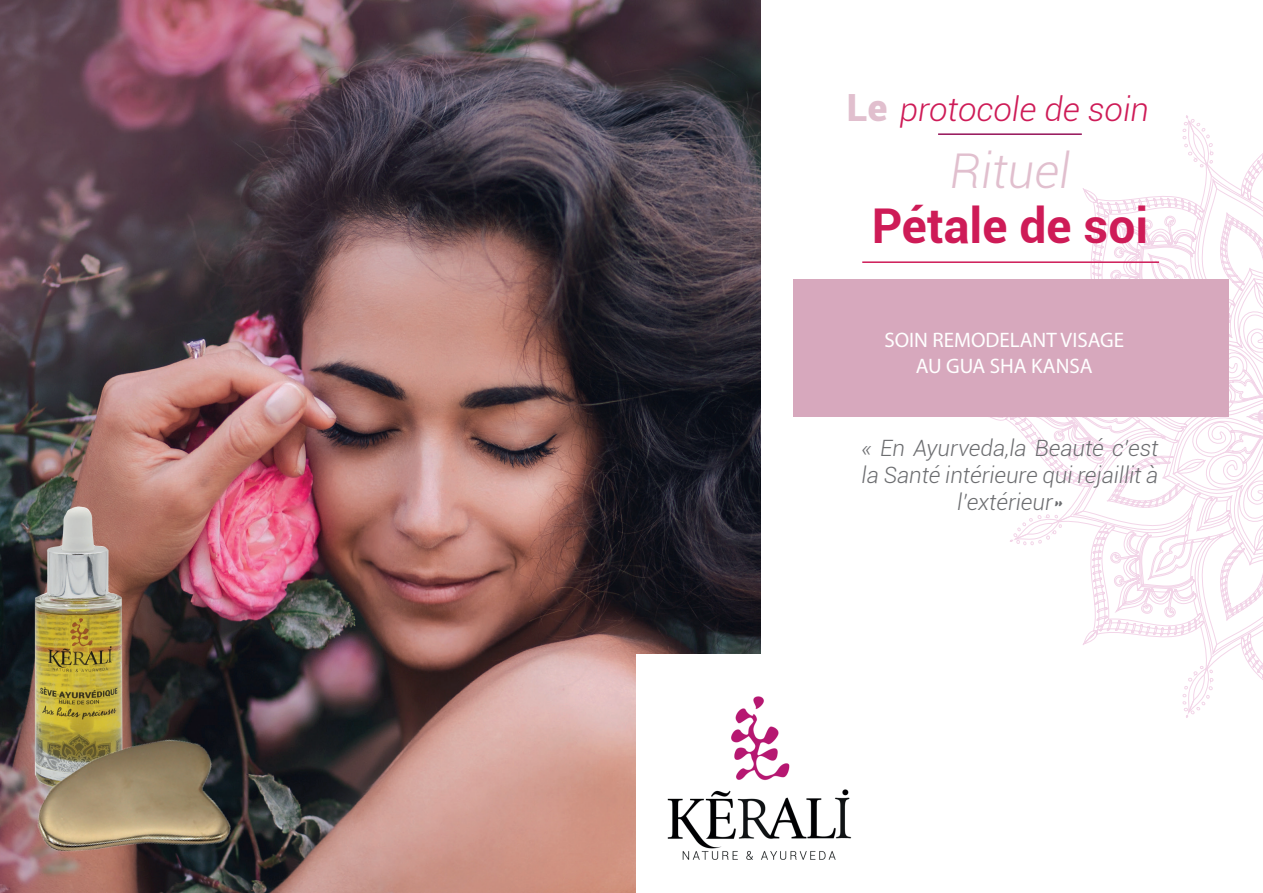
<style>
.page{position:relative;width:1263px;height:893px;background:#fff}
.page>*{position:absolute;margin:0;border:0;box-sizing:border-box;transform-origin:0 0}
.t1{font:700 48px "Roboto";color:#ce1b57}
.t2{font:italic 300 48px "Roboto";color:#e1bfce}
.t3{font:italic 300 33px "Roboto";color:#ce1b57}
.t4{font:italic 300 22.5px/27px "Roboto";color:#6c6d70;text-align:center}
.t5{font:21px/25.2px "Myriad Pro";color:#fff;text-align:center}
.s1{font-weight:900;font-style:normal;font-size:37.5px;color:#e1bfce}
</style>
<div class="page">
<svg style="left:1010px;top:541px;width:253px;height:177px"></svg>
<svg style="left:989px;top:188px;width:274px;height:353px"></svg>
<svg style="left:1095px;top:115px;width:168px;height:297px"></svg>
<hr style="left:862px;top:261px;width:297px;height:2px;background:#ce1b57">
<hr style="left:938px;top:133px;width:144px;height:2px;background:#951158">
<img style="left:1px;top:0;width:759px;height:893px">
<div style="left:636px;top:655px;width:244px;height:238px;background:#fff"></div>
<img style="left:667px;top:696px;width:185px;height:164px">
<img style="left:34px;top:359px;width:149px;height:314px">
<div style="left:793px;top:279px;width:435px;height:138px;background:#d7a8bd"></div>
<img style="left:1px;top:673px;width:271px;height:220px">
<h2 class="t3" style="left:847px;top:86px;width:303px"><span class="s1">Le</span> protocole de soin</h2>
<h1 class="t2" style="left:950px;top:138px;width:121px">Rituel</h1>
<h1 class="t1" style="left:872px;top:192px;width:278px">Pétale de soi</h1>
<p class="t5" style="left:884px;top:327px;width:241px">SOIN REMODELANT VISAGE<br>AU GUA SHA KANSA</p>
<p class="t4" style="left:861px;top:434px;width:298px">« En Ayurveda,la Beauté c’est la Santé intérieure qui rejaillit à l’extérieur»</p>
</div>
